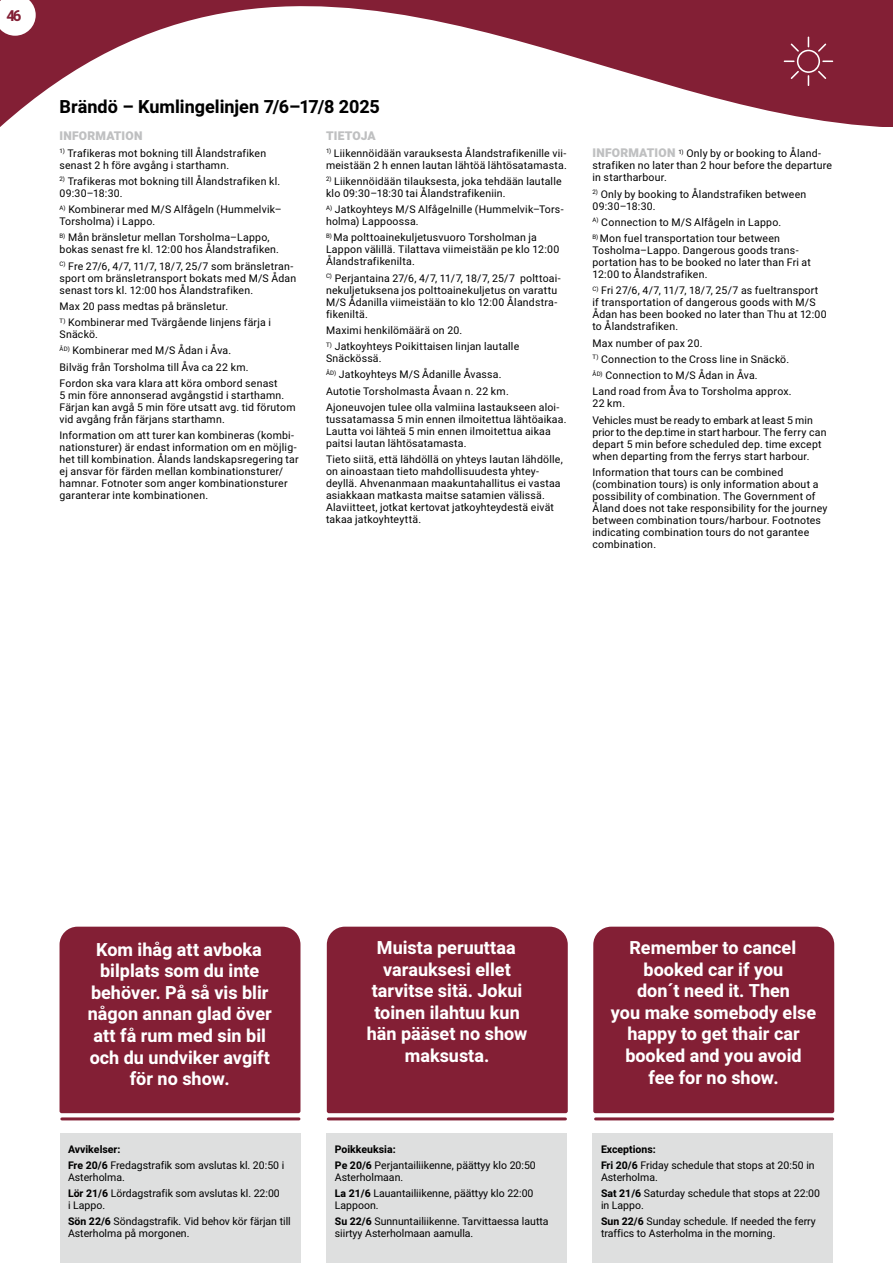
<style>
.page{position:relative;width:893px;height:1263px;background:#fff}
.page>*{position:absolute;margin:0;border:0;box-sizing:border-box;transform-origin:0 0}
.t1{font:700 18px/21.6px "Heebo";color:#fff;text-align:center}
.t2{font:700 18px "Heebo";color:#000}
.t3{font:700 15px "Heebo";color:#831f35}
.t4{font:900 12px "Heebo";letter-spacing:.015em;color:#bfc0c1}
.t5{font:10.5px/12px "Heebo";letter-spacing:.02em;color:#000}
.t6{font:10.5px/16.2px "Heebo";color:#000}
.s1{font-weight:900;font-size:12px;color:#bfc0c1}
.s2{font-weight:700}
</style>
<div class="page">
<svg style="left:0;top:0;width:893px;height:127px"></svg>
<svg style="left:0;top:0;width:36px;height:36px"></svg>
<div style="left:60px;top:1133px;width:240px;height:130px;background:#dedfdf"></div>
<div style="left:326px;top:1133px;width:241px;height:130px;background:#dedfdf"></div>
<div style="left:592px;top:1133px;width:241px;height:130px;background:#dedfdf"></div>
<svg style="left:784px;top:37px;width:49px;height:49px;background:#8f3448"></svg>
<div style="left:60px;top:927px;width:240px;height:186px;background:#831f35"></div>
<hr style="left:62px;top:1117px;width:237px;height:3px;background:#831f35">
<hr style="left:328px;top:1117px;width:237px;height:3px;background:#831f35">
<hr style="left:596px;top:1117px;width:237px;height:3px;background:#831f35">
<div style="left:327px;top:927px;width:241px;height:186px;background:#831f35"></div>
<div style="left:593px;top:927px;width:241px;height:186px;background:#831f35"></div>
<h2 class="t3" style="left:6px;top:5px;width:16px">46</h2>
<h1 class="t2" style="left:60px;top:94px;width:322px">Brändö – Kumlingelinjen 7/6–17/8 2025</h1>
<p class="t4" style="left:60px;top:128px;width:84px">INFORMATION</p>
<p class="t5" style="left:60px;top:147px;width:208px"><sup>1)</sup> Trafikeras mot bokning till Ålandstrafiken senast 2 h före avgång i starthamn.</p>
<p class="t5" style="left:60px;top:175px;width:222px"><sup>2)</sup> Trafikeras mot bokning till Ålandstrafiken kl.<br>09:30–18:30.</p>
<p class="t5" style="left:60px;top:203px;width:224px"><sup>A)</sup> Kombinerar med M/S Alfågeln (Hummelvik–<br>Torsholma) i Lappo.</p>
<p class="t5" style="left:60px;top:232px;width:221px"><sup>B)</sup> Mån bränsletur mellan Torsholma–Lappo, bokas senast fre kl. 12:00 hos Ålandstrafiken.</p>
<p class="t5" style="left:60px;top:260px;width:238px"><sup>C)</sup> Fre 27/6, 4/7, 11/7, 18/7, 25/7 som bränsletran&shy;sport om bränsletransport bokats med M/S Ådan senast tors kl. 12:00 hos Ålandstrafiken.</p>
<p class="t5" style="left:60px;top:298px;width:213px;line-height:16.2px">Max 20 pass medtas på bränsletur.<br><sup>T)</sup> Kombinerar med Tvärgående linjens färja i</p>
<p class="t5" style="left:60px;top:326px;width:220px;line-height:16.2px">Snäckö.<br><sup>ÅD)</sup> Kombinerar med M/S Ådan i Åva.<br>Bilväg från Torsholma till Åva ca 22 km.<br>Fordon ska vara klara att köra ombord senast</p>
<p class="t5" style="left:60px;top:389px;width:238px">5 min före annonserad avgångstid i starthamn.<br>Färjan kan avgå 5 min före utsatt avg. tid förutom vid avgång från färjans starthamn.</p>
<p class="t5" style="left:60px;top:429px;width:241px">Information om att turer kan kombineras (kombi&shy;nationsturer) är endast information om en möjlig&shy;het till kombination. Ålands landskapsregering tar ej ansvar för färden mellan kombinationsturer/ hamnar. Fotnoter som anger kombinationsturer garanterar inte kombinationen.</p>
<p class="t4" style="left:326px;top:128px;width:51px">TIETOJA</p>
<p class="t5" style="left:326px;top:147px;width:242px"><sup>1)</sup> Liikennöidään varauksesta Ålandstrafikenille vii&shy;meistään 2 h ennen lautan lähtöä lähtösatamasta.</p>
<p class="t5" style="left:326px;top:175px;width:237px"><sup>2)</sup> Liikennöidään tilauksesta, joka tehdään lautalle klo 09:30–18:30 tai Ålandstrafikeniin.</p>
<p class="t5" style="left:326px;top:203px;width:239px"><sup>A)</sup> Jatkoyhteys M/S Alfågelnille (Hummelvik–Tors&shy;holma) Lappoossa.</p>
<p class="t5" style="left:326px;top:232px;width:235px"><sup>B)</sup> Ma polttoainekuljetusvuoro Torsholman ja<br>Lappon välillä. Tilattava viimeistään pe klo 12:00<br>Ålandstrafikenilta.</p>
<p class="t5" style="left:326px;top:272px;width:236px"><sup>C)</sup> Perjantaina 27/6, 4/7, 11/7, 18/7, 25/7 polttoai&shy;nekuljetuksena jos polttoainekuljetus on varattu M/S Ådanilla viimeistään to klo 12:00 Ålandstra&shy;fikeniltä.</p>
<p class="t5" style="left:326px;top:322px;width:195px;line-height:16.2px">Maximi henkilömäärä on 20.<br><sup>T)</sup> Jatkoyhteys Poikittaisen linjan lautalle</p>
<p class="t5" style="left:326px;top:350px;width:235px;line-height:16.2px">Snäckössä.<br><sup>ÅD)</sup> Jatkoyhteys M/S Ådanille Åvassa.<br>Autotie Torsholmasta Åvaan n. 22 km.<br>Ajoneuvojen tulee olla valmiina lastaukseen aloi-</p>
<p class="t5" style="left:326px;top:413px;width:242px">tussatamassa 5 min ennen ilmoitettua lähtöaikaa.<br>Lautta voi lähteä 5 min ennen ilmoitettua aikaa paitsi lautan lähtösatamasta.</p>
<p class="t5" style="left:326px;top:453px;width:238px">Tieto siitä, että lähdöllä on yhteys lautan lähdölle, on ainoastaan tieto mahdollisuudesta yhtey&shy;deyllä. Ahvenanmaan maakuntahallitus ei vastaa asiakkaan matkasta maitse satamien välissä.<br>Alaviitteet, jotkat kertovat jatkoyhteydestä eivät takaa jatkoyhteyttä.</p>
<p class="t5" style="left:592px;top:148px;width:241px"><span class="s1">INFORMATION</span> <sup>1)</sup> Only by or booking to Åland&shy;strafiken no later than 2 hour before the departure in startharbour.</p>
<p class="t5" style="left:592px;top:188px;width:215px"><sup>2)</sup> Only by booking to Ålandstrafiken between<br>09:30–18:30.</p>
<p class="t5" style="left:592px;top:214px;width:190px;line-height:16.2px"><sup>A)</sup> Connection to M/S Alfågeln in Lappo.<br><sup>B)</sup> Mon fuel transportation tour between</p>
<p class="t5" style="left:592px;top:244px;width:220px">Tosholma–Lappo. Dangerous goods trans&shy;portation has to be booked no later than Fri at<br>12:00 to Ålandstrafiken.</p>
<p class="t5" style="left:592px;top:285px;width:236px"><sup>C)</sup> Fri 27/6, 4/7, 11/7, 18/7, 25/7 as fueltransport if transportation of dangerous goods with M/S Ådan has been booked no later than Thu at 12:00 to Ålandstrafiken.</p>
<p class="t5" style="left:592px;top:335px;width:201px;line-height:16.2px">Max number of pax 20.<br><sup>T)</sup> Connection to the Cross line in Snäckö.<br><sup>ÅD)</sup> Connection to M/S Ådan in Åva.<br>Land road from Åva to Torsholma approx.</p>
<p class="t6" style="left:592px;top:396px;width:222px">22 km.<br>Vehicles must be ready to embark at least 5 min</p>
<p class="t5" style="left:592px;top:426px;width:235px">prior to the dep.time in start harbour. The ferry can depart 5 min before scheduled dep. time except when departing from the ferrys start harbour.</p>
<p class="t5" style="left:592px;top:466px;width:237px">Information that tours can be combined (combination tours) is only information about a possibility of combination. The Government of Åland does not take responsibility for the journey between combination tours/harbour. Footnotes indicating combination tours do not garantee combination.</p>
<h1 class="t1" style="left:88px;top:939px;width:185px">Kom ihåg att avboka bilplats som du inte behöver. På så vis blir någon annan glad över att få rum med sin bil och du undviker avgift för no show.</h1>
<h1 class="t1" style="left:367px;top:937px;width:162px">Muista peruuttaa varauksesi ellet tarvitse sitä. Jokui toinen ilahtuu kun hän pääset no show maksusta.</h1>
<h1 class="t1" style="left:611px;top:937px;width:207px">Remember to cancel booked car if you<br>don´t need it. Then<br>you make somebody else happy to get thair car booked and you avoid fee for no show.</h1>
<p class="t6" style="left:68px;top:1141px;width:218px"><span class="s2">Avvikelser:<br>Fre 20/6</span> Fredagstrafik som avslutas kl. 20:50 i</p>
<p class="t6" style="left:68px;top:1169px;width:213px">Asterholma.<br><span class="s2">Lör 21/6</span> Lördagstrafik som avslutas kl. 22:00</p>
<p class="t6" style="left:68px;top:1197px;width:224px">i Lappo.<br><span class="s2">Sön 22/6</span> Söndagstrafik. Vid behov kör färjan till</p>
<p class="t6" style="left:68px;top:1225px;width:123px">Asterholma på morgonen.</p>
<p class="t6" style="left:335px;top:1141px;width:202px"><span class="s2">Poikkeuksia:<br>Pe 20/6</span> Perjantailiikenne, päättyy klo 20:50</p>
<p class="t6" style="left:335px;top:1169px;width:200px">Asterholmaan.<br><span class="s2">La 21/6</span> Lauantailiikenne, päättyy klo 22:00</p>
<p class="t6" style="left:335px;top:1197px;width:215px">Lappoon.<br><span class="s2">Su 22/6</span> Sunnuntailiikenne. Tarvittaessa lautta</p>
<p class="t6" style="left:335px;top:1225px;width:140px">siirtyy Asterholmaan aamulla.</p>
<p class="t6" style="left:601px;top:1141px;width:215px"><span class="s2">Exceptions:<br>Fri 20/6</span> Friday schedule that stops at 20:50 in</p>
<p class="t6" style="left:601px;top:1169px;width:221px">Asterholma.<br><span class="s2">Sat 21/6</span> Saturday schedule that stops at 22:00</p>
<p class="t6" style="left:601px;top:1197px;width:216px">in Lappo.<br><span class="s2">Sun 22/6</span> Sunday schedule. If needed the ferry</p>
<p class="t6" style="left:601px;top:1225px;width:176px">traffics to Asterholma in the morning.</p>
</div>
